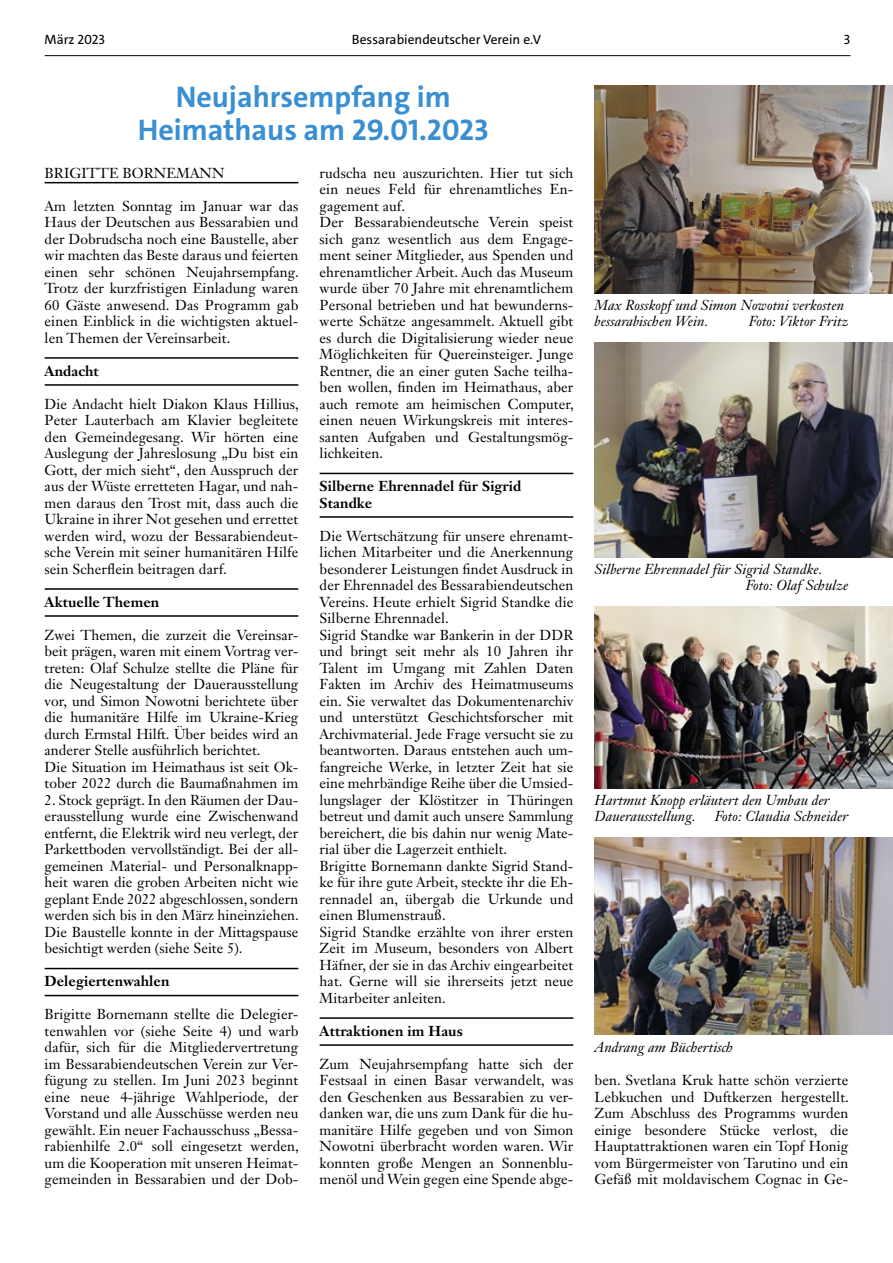
<style>
.page{position:relative;width:893px;height:1263px;background:#fff}
.page>*{position:absolute;margin:0;border:0;box-sizing:border-box;transform-origin:0 0}
.t1{font:700 30px/33px "The Sans";color:#398fd1;text-align:center}
.t2{font:14.25px/16.5px "Janson Text LT Std";letter-spacing:.005em;color:#000;text-align:justify}
.t3{font:italic 14.25px/16.5px "Janson Text LT Std";letter-spacing:.005em;color:#000}
.t4{font:700 14.25px/16.5px "Janson Text LT Std";letter-spacing:.005em;color:#000}
.t5{font:13.5px "The Sans";color:#000}
</style>
<div class="page">
<hr style="left:45px;top:55px;width:805px;height:1px;background:#000">
<img style="left:595px;top:85px;width:298px;height:208px">
<img style="left:595px;top:343px;width:298px;height:214px">
<img style="left:595px;top:607px;width:298px;height:181px">
<hr style="left:45px;top:182px;width:253px;height:1px;background:#000">
<hr style="left:45px;top:357px;width:253px;height:2px;background:#000">
<hr style="left:45px;top:384px;width:253px;height:2px;background:#000">
<hr style="left:45px;top:588px;width:253px;height:2px;background:#000">
<hr style="left:45px;top:615px;width:253px;height:2px;background:#000">
<hr style="left:45px;top:968px;width:253px;height:1px;background:#000">
<hr style="left:45px;top:995px;width:253px;height:1px;background:#000">
<hr style="left:320px;top:473px;width:253px;height:1px;background:#000">
<hr style="left:320px;top:516px;width:253px;height:2px;background:#000">
<hr style="left:320px;top:1017px;width:253px;height:2px;background:#000">
<hr style="left:320px;top:1044px;width:253px;height:2px;background:#000">
<img style="left:595px;top:838px;width:298px;height:196px">
<p class="t5" style="left:45px;top:31px;width:62px">März 2023</p>
<p class="t5" style="left:352px;top:31px;width:191px">Bessarabiendeutscher Verein e.V</p>
<p class="t5" style="left:844px;top:31px;width:8px">3</p>
<h1 class="t1" style="left:138px;top:81px;width:352px">Neujahrsempfang im<br>Heimathaus am 29.01.2023</h1>
<p class="t2" style="left:45px;top:164px;width:181px">BRIGITTE BORNEMANN</p>
<p class="t2" style="left:45px;top:197px;width:256px">Am letzten Sonntag im Januar war das Haus der Deutschen aus Bessarabien und der Dobrudscha noch eine Baustelle, aber wir machten das Beste daraus und feierten einen sehr schönen Neujahrsempfang.<br>Trotz der kurzfristigen Einladung waren 60 Gäste anwesend. Das Programm gab einen Einblick in die wichtigsten aktuel&shy;len Themen der Vereinsarbeit.</p>
<p class="t4" style="left:45px;top:362px;width:56px">Andacht</p>
<p class="t2" style="left:45px;top:395px;width:256px">Die Andacht hielt Diakon Klaus Hillius, Peter Lauterbach am Klavier begleitete den Gemeindegesang. Wir hörten eine Auslegung der Jahreslosung „Du bist ein Gott, der mich sieht“, den Ausspruch der aus der Wüste erretteten Hagar, und nah&shy;men daraus den Trost mit, dass auch die Ukraine in ihrer Not gesehen und errettet werden wird, wozu der Bessarabiendeut&shy;sche Verein mit seiner humanitären Hilfe sein Scherflein beitragen darf.</p>
<p class="t4" style="left:45px;top:593px;width:116px">Aktuelle Themen</p>
<p class="t2" style="left:45px;top:626px;width:255px;text-align:left">Zwei Themen, die zurzeit die Vereinsar&shy;beit prägen, waren mit einem Vortrag ver&shy;treten: Olaf Schulze stellte die Pläne für die Neugestaltung der Dauerausstellung vor, und Simon Nowotni berichtete über die humanitäre Hilfe im Ukraine-Krieg durch Ermstal Hilft. Über beides wird an anderer Stelle ausführlich berichtet.<br>Die Situation im Heimathaus ist seit Ok&shy;tober 2022 durch die Baumaßnahmen im</p>
<p class="t2" style="left:45px;top:791px;width:256px">2. Stock geprägt. In den Räumen der Dau&shy;erausstellung wurde eine Zwischenwand entfernt, die Elektrik wird neu verlegt, der Parkettboden vervollständigt. Bei der all&shy;gemeinen Material- und Personalknapp&shy;heit waren die groben Arbeiten nicht wie geplant Ende 2022 abgeschlossen, sondern werden sich bis in den März hineinziehen.<br>Die Baustelle konnte in der Mittagspause besichtigt werden (siehe Seite 5).</p>
<p class="t4" style="left:45px;top:973px;width:126px">Delegiertenwahlen</p>
<p class="t2" style="left:45px;top:1006px;width:256px">Brigitte Bornemann stellte die Delegier&shy;tenwahlen vor (siehe Seite 4) und warb dafür, sich für die Mitgliedervertretung im Bessarabiendeutschen Verein zur Ver&shy;fügung zu stellen. Im Juni 2023 beginnt eine neue 4-jährige Wahlperiode, der Vorstand und alle Ausschüsse werden neu gewählt. Ein neuer Fachausschuss „Bessa&shy;rabienhilfe 2.0“ soll eingesetzt werden, um die Kooperation mit unseren Heimat&shy;gemeinden in Bessarabien und der Dob-</p>
<p class="t2" style="left:320px;top:164px;width:256px;text-align:left">rudscha neu auszurichten. Hier tut sich ein neues Feld für ehrenamtliches En&shy;gagement auf.<br>Der Bessarabiendeutsche Verein speist sich ganz wesentlich aus dem Engage&shy;ment seiner Mitglieder, aus Spenden und ehrenamtlicher Arbeit. Auch das Museum wurde über 70 Jahre mit ehrenamtlichem Personal betrieben und hat bewunderns&shy;werte Schätze angesammelt. Aktuell gibt es durch die Digitalisierung wieder neue Möglichkeiten für Quereinsteiger. Junge Rentner, die an einer guten Sache teilha&shy;ben wollen, finden im Heimathaus, aber auch remote am heimischen Computer, einen neuen Wirkungskreis mit interes&shy;santen Aufgaben und Gestaltungsmög&shy;lichkeiten.</p>
<p class="t4" style="left:320px;top:478px;width:203px">Silberne Ehrennadel für Sigrid<br>Standke</p>
<p class="t2" style="left:320px;top:527px;width:255px;text-align:left">Die Wertschätzung für unsere ehrenamt&shy;lichen Mitarbeiter und die Anerkennung besonderer Leistungen findet Ausdruck in der Ehrennadel des Bessarabiendeutschen Vereins. Heute erhielt Sigrid Standke die Silberne Ehrennadel.<br>Sigrid Standke war Bankerin in der DDR und bringt seit mehr als 10 Jahren ihr Talent im Umgang mit Zahlen Daten Fakten im Archiv des Heimatmuseums ein. Sie verwaltet das Dokumentenarchiv und unterstützt Geschichtsforscher mit Archivmaterial. Jede Frage versucht sie zu beantworten. Daraus entstehen auch um&shy;fangreiche Werke, in letzter Zeit hat sie eine mehrbändige Reihe über die Umsied&shy;lungslager der Klöstitzer in Thüringen betreut und damit auch unsere Sammlung bereichert, die bis dahin nur wenig Mate&shy;rial über die Lagerzeit enthielt.<br>Brigitte Bornemann dankte Sigrid Stand&shy;ke für ihre gute Arbeit, steckte ihr die Eh&shy;rennadel an, übergab die Urkunde und einen Blumenstrauß.<br>Sigrid Standke erzählte von ihrer ersten Zeit im Museum, besonders von Albert Häfner, der sie in das Archiv eingearbeitet hat. Gerne will sie ihrerseits jetzt neue Mitarbeiter anleiten.</p>
<p class="t4" style="left:320px;top:1022px;width:145px">Attraktionen im Haus</p>
<p class="t2" style="left:320px;top:1055px;width:255px">Zum Neujahrsempfang hatte sich der Festsaal in einen Basar verwandelt, was den Geschenken aus Bessarabien zu ver&shy;danken war, die uns zum Dank für die hu&shy;manitäre Hilfe gegeben und von Simon Nowotni überbracht worden waren. Wir konnten große Mengen an Sonnenblu&shy;menöl und Wein gegen eine Spende abge-</p>
<p class="t3" style="left:595px;top:297px;width:251px">Max Rosskopf und Simon Nowotni verkosten bessarabischen Wein.</p>
<p class="t3" style="left:749px;top:313px;width:101px">Foto: Viktor Fritz</p>
<p class="t3" style="left:746px;top:561px;width:104px;text-indent:-151px">Silberne Ehrennadel für Sigrid Standke.<br>Foto: Olaf Schulze</p>
<p class="t3" style="left:595px;top:792px;width:237px">Hartmut Knopp erläutert den Umbau der<br>Dauerausstellung.</p>
<p class="t3" style="left:715px;top:808px;width:135px">Foto: Claudia Schneider</p>
<p class="t3" style="left:595px;top:1039px;width:140px">Andrang am Büchertisch</p>
<p class="t2" style="left:595px;top:1072px;width:256px">ben. Svetlana Kruk hatte schön verzierte Lebkuchen und Duftkerzen hergestellt.<br>Zum Abschluss des Programms wurden einige besondere Stücke verlost, die Hauptattraktionen waren ein Topf Honig vom Bürgermeister von Tarutino und ein Gefäß mit moldavischem Cognac in Ge-</p>
</div>
